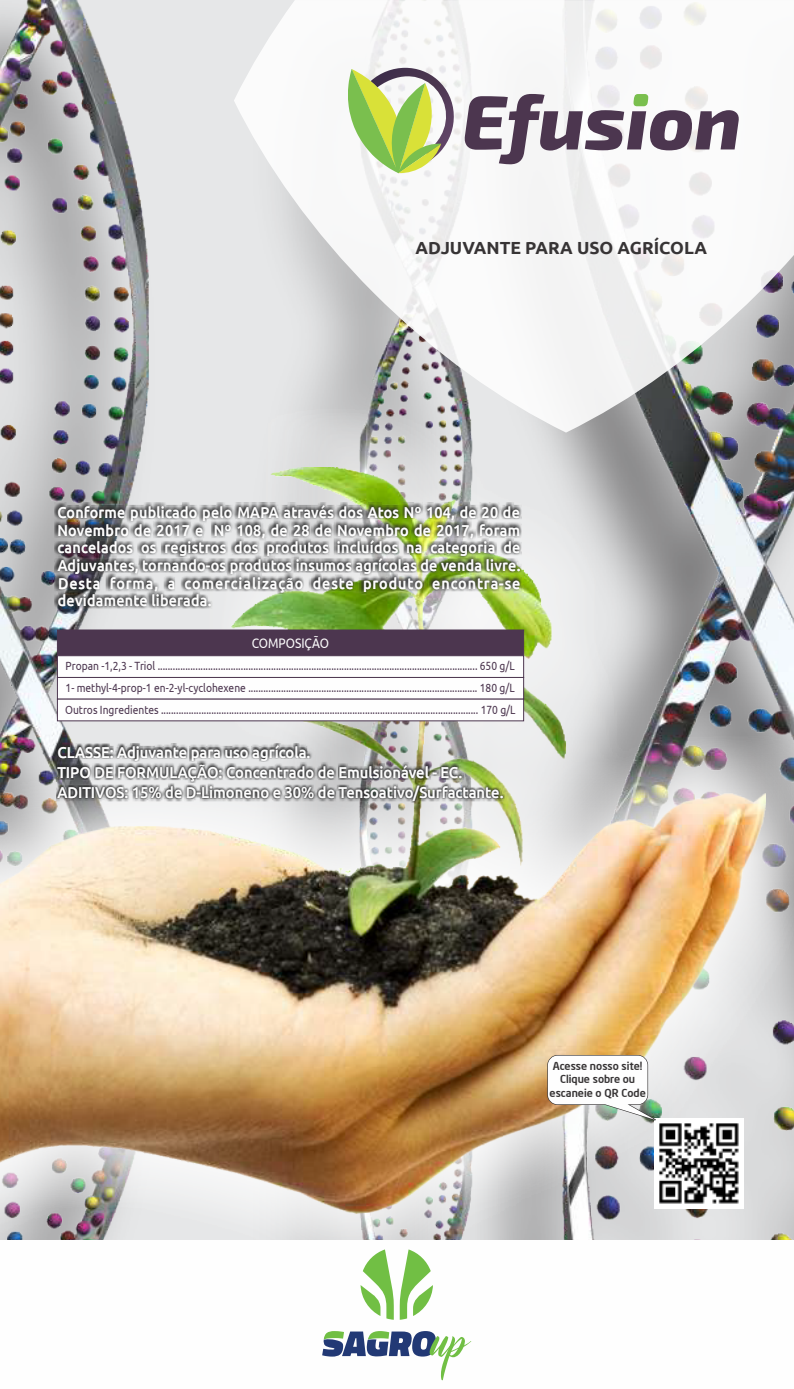
<style>
.page{position:relative;width:794px;height:1389px;background:#fff}
.page>*{position:absolute;margin:0;border:0;box-sizing:border-box;transform-origin:0 0}
.t1{font:700 17.5px "Ubuntu";color:#373435}
.t2{font:500 15.75px/17.7px "Ubuntu";color:#fefefe;text-align:justify;scale:.91 1}
.t3{font:500 15.75px/20.5px "Ubuntu";color:#fefefe;scale:.94 1}
.t4{font:13.83px "Ubuntu";color:#fefefe;scale:.86 1}
.t5{font:11.9px/21.7px "Ubuntu";color:#4c364f;text-align:justify;scale:.86 1}
.t6{font:500 10.85px/13.7px "Neo Sans Intel";color:#373435;text-align:center}
</style>
<div class="page">
<img style="left:0;top:0;width:234px;height:405px">
<img style="left:0;top:405px;width:794px;height:835px">
<img style="left:0;top:467px;width:765px;height:773px">
<img style="left:56px;top:743px;width:448px;height:60px">
<div style="left:57px;top:629px;width:467px;height:27px;background:#4c364f;border:1px solid #4c364f"></div>
<div style="left:57px;top:677px;width:467px;height:23px;background:#fefefe"></div>
<div style="left:57px;top:699px;width:467px;height:22px;background:#fefefe"></div>
<div style="left:57px;top:655px;width:467px;height:23px;background:#fefefe;border:1px solid #4c364f"></div>
<svg style="left:234px;top:0;width:560px;height:433px;fill:#f5f5f5"></svg>
<svg style="left:348px;top:53px;width:391px;height:120px"></svg>
<img style="left:654px;top:1119px;width:89px;height:89px">
<svg style="left:546px;top:1054px;width:120px;height:70px"></svg>
<img style="left:55px;top:503px;width:466px;height:106px">
<svg style="left:360px;top:1249px;width:34px;height:71px"></svg>
<svg style="left:400px;top:1249px;width:33px;height:71px"></svg>
<svg style="left:322px;top:1331px;width:149px;height:49px"></svg>
<h1 class="t1" style="left:415px;top:237px;width:293px">ADJUVANTE PARA USO AGRÍCOLA</h1>
<p class="t2" style="left:57px;top:503px;width:510px">Conforme publicado pelo MAPA através dos Atos Nº 104, de 20 de Novembro de 2017 e Nº 108, de 28 de Novembro de 2017, foram cancelados os registros dos produtos incluídos na categoria de Adjuvantes, tornando-os produtos insumos agrícolas de venda livre.<br>Desta forma, a comercialização deste produto encontra-se devidamente liberada.</p>
<p class="t4" style="left:252px;top:634px;width:91px">COMPOSIÇÃO</p>
<p class="t5" style="left:65px;top:655px;width:525px">Propan -1,2,3 - Triol ............................................................................................................................... 650 g/L 1- methyl-4-prop-1 en-2-yl-cyclohexene ........................................................................................... 180 g/L Outros Ingredientes .............................................................................................................................. 170 g/L</p>
<h2 class="t3" style="left:57px;top:741px;width:476px">CLASSE: Adjuvante para uso agrícola.<br>TIPO DE FORMULAÇÃO: Concentrado de Emulsionável - EC.<br>ADITIVOS: 15% de D-Limoneno e 30% de Tensoativo/Surfactante.</h2>
<p class="t6" style="left:549px;top:1059px;width:98px">Acesse nosso site!<br>Clique sobre ou escaneie o QR Code</p>
</div>
